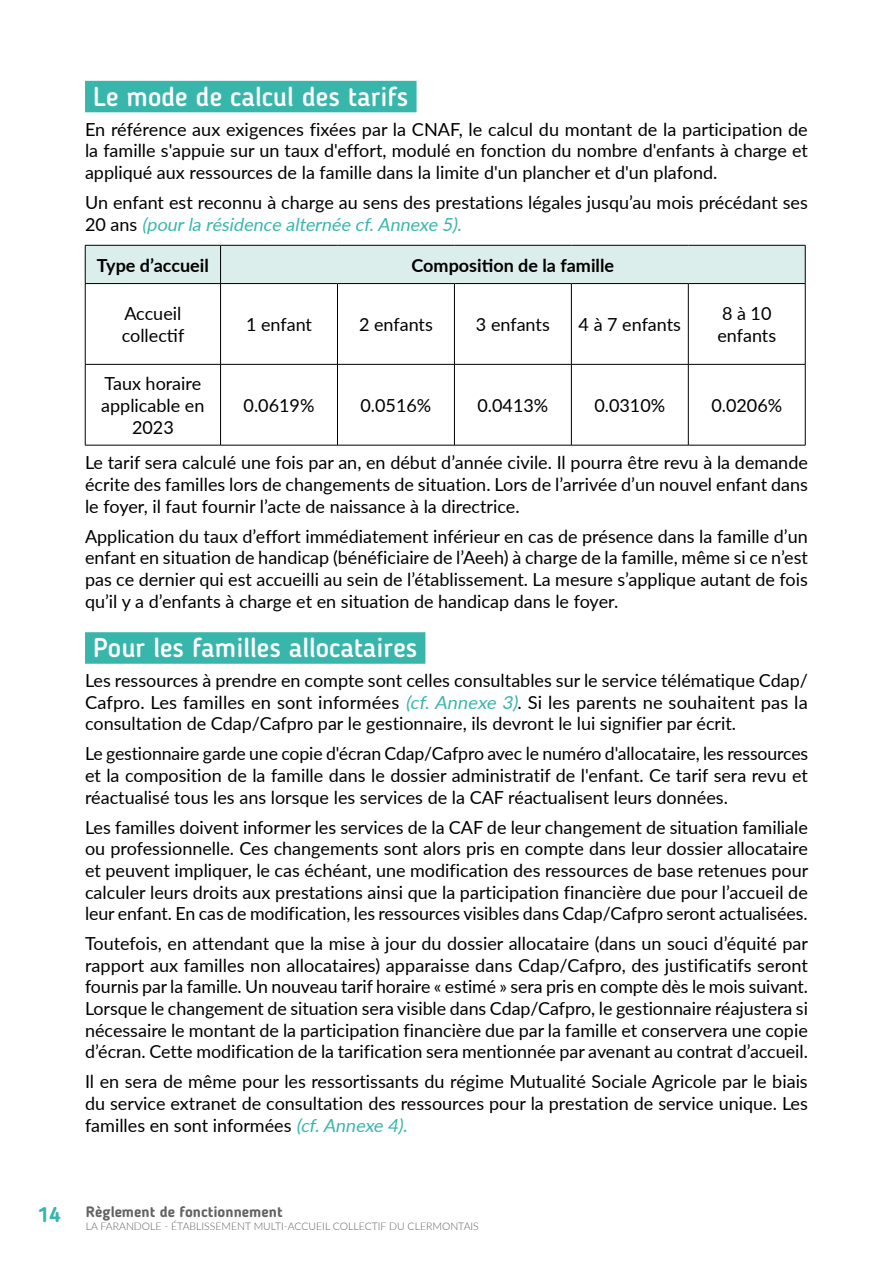
<style>
.page{position:relative;width:893px;height:1263px;background:#fff}
.page>*{position:absolute;margin:0;border:0;box-sizing:border-box;transform-origin:0 0}
.titre{font:500 27px "Blogger Sans";color:#fff}
.texte_courant{font:18px/21.6px "Lato";color:#000;text-align:justify}
.texte_courant-2{font:700 18px "Lato";color:#000}
.t1{font:700 15px "Blogger Sans";color:#646363}
.t2{font:300 10.5px "Lato";color:#646363}
.s1{font-style:italic;color:#38b6ab}
.s2{font-size:21px;color:#38b6ab}
</style>
<div class="page">
<div style="left:85px;top:81px;width:332px;height:31px;background:#38b6ab"></div>
<div style="left:85px;top:632px;width:340px;height:32px;background:#38b6ab"></div>
<div style="left:86px;top:246px;width:719px;height:37px;background:#dbeeeb"></div>
<hr style="left:85px;top:245px;width:136px;height:1px;background:#000">
<hr style="left:85px;top:245px;width:1px;height:38px;background:#000">
<hr style="left:221px;top:245px;width:116px;height:1px;background:#000">
<hr style="left:220px;top:245px;width:1px;height:38px;background:#000">
<hr style="left:337px;top:245px;width:117px;height:1px;background:#000">
<hr style="left:454px;top:245px;width:117px;height:1px;background:#000">
<hr style="left:571px;top:245px;width:117px;height:1px;background:#000">
<hr style="left:688px;top:245px;width:117px;height:1px;background:#000">
<hr style="left:805px;top:245px;width:1px;height:38px;background:#000">
<hr style="left:85px;top:283px;width:136px;height:1px;background:#000">
<hr style="left:85px;top:284px;width:1px;height:80px;background:#000">
<hr style="left:221px;top:283px;width:116px;height:1px;background:#000">
<hr style="left:220px;top:284px;width:1px;height:80px;background:#000">
<hr style="left:337px;top:283px;width:117px;height:1px;background:#000">
<hr style="left:337px;top:284px;width:1px;height:80px;background:#000">
<hr style="left:454px;top:283px;width:117px;height:1px;background:#000">
<hr style="left:454px;top:284px;width:1px;height:80px;background:#000">
<hr style="left:571px;top:283px;width:117px;height:1px;background:#000">
<hr style="left:571px;top:284px;width:1px;height:80px;background:#000">
<hr style="left:688px;top:283px;width:117px;height:1px;background:#000">
<hr style="left:688px;top:284px;width:1px;height:80px;background:#000">
<hr style="left:805px;top:284px;width:1px;height:80px;background:#000">
<hr style="left:85px;top:364px;width:136px;height:1px;background:#000">
<hr style="left:85px;top:365px;width:1px;height:80px;background:#000">
<hr style="left:221px;top:364px;width:116px;height:1px;background:#000">
<hr style="left:220px;top:365px;width:1px;height:80px;background:#000">
<hr style="left:337px;top:364px;width:117px;height:1px;background:#000">
<hr style="left:337px;top:365px;width:1px;height:80px;background:#000">
<hr style="left:454px;top:364px;width:117px;height:1px;background:#000">
<hr style="left:454px;top:365px;width:1px;height:80px;background:#000">
<hr style="left:571px;top:364px;width:117px;height:1px;background:#000">
<hr style="left:571px;top:365px;width:1px;height:80px;background:#000">
<hr style="left:688px;top:364px;width:117px;height:1px;background:#000">
<hr style="left:688px;top:365px;width:1px;height:80px;background:#000">
<hr style="left:805px;top:365px;width:1px;height:80px;background:#000">
<hr style="left:85px;top:445px;width:136px;height:1px;background:#000">
<hr style="left:221px;top:445px;width:116px;height:1px;background:#000">
<hr style="left:337px;top:445px;width:117px;height:1px;background:#000">
<hr style="left:454px;top:445px;width:117px;height:1px;background:#000">
<hr style="left:571px;top:445px;width:117px;height:1px;background:#000">
<hr style="left:688px;top:445px;width:117px;height:1px;background:#000">
<p class="titre" style="left:93px;top:80px;width:317px">Le mode de calcul des tarifs</p>
<p class="texte_courant" style="left:85px;top:118px;width:724px">En référence aux exigences fixées par la CNAF, le calcul du montant de la participation de la famille s'appuie sur un taux d'effort, modulé en fonction du nombre d'enfants à charge et appliqué aux ressources de la famille dans la limite d'un plancher et d'un plafond.</p>
<p class="texte_courant" style="left:85px;top:191px;width:724px">Un enfant est reconnu à charge au sens des prestations légales jusqu’au mois précédant ses<br>2 0 a n s <span class="s1">(pourla résidence alternée cf.Annexe 5).</span></p>
<p class="texte_courant-2" style="left:97px;top:252px;width:113px">Type d’accueil</p>
<p class="texte_courant-2" style="left:412px;top:252px;width:204px">Composition de la famille</p>
<p class="texte_courant" style="left:122px;top:302px;width:64px">Accueil collectif</p>
<p class="texte_courant" style="left:246px;top:313px;width:68px">1 enfant</p>
<p class="texte_courant" style="left:359px;top:313px;width:75px">2 enfants</p>
<p class="texte_courant" style="left:476px;top:313px;width:75px">3 enfants</p>
<p class="texte_courant" style="left:579px;top:313px;width:104px">4 à 7 enfants</p>
<p class="texte_courant" style="left:717px;top:302px;width:60px">8 à 10 enfants</p>
<p class="texte_courant" style="left:101px;top:372px;width:105px;text-align:center">Taux horaire applicable en<br>2023</p>
<p class="texte_courant" style="left:244px;top:394px;width:72px">0.0619%</p>
<p class="texte_courant" style="left:360px;top:394px;width:72px">0.0516%</p>
<p class="texte_courant" style="left:477px;top:394px;width:72px">0.0413%</p>
<p class="texte_courant" style="left:594px;top:394px;width:72px">0.0310%</p>
<p class="texte_courant" style="left:711px;top:394px;width:72px">0.0206%</p>
<p class="texte_courant" style="left:85px;top:451px;width:724px">Le tarif sera calculé une fois par an, en début d’année civile. Il pourra être revu à la demande écrite des familles lors de changements de situation. Lors de l’arrivée d’un nouvel enfant dans le foyer, il faut fournir l’acte de naissance à la directrice.</p>
<p class="texte_courant" style="left:85px;top:525px;width:724px">Application du taux d’effort immédiatement inférieur en cas de présence dans la famille d’un enfant en situation de handicap (bénéficiaire de l’Aeeh) à charge de la famille, même si ce n’est pas ce dernier qui est accueilli au sein de l’établissement. La mesure s’applique autant de fois qu’il y a d’enfants à charge et en situation de handicap dans le foyer.</p>
<p class="titre" style="left:93px;top:631px;width:326px">Pour les familles allocataires</p>
<p class="texte_courant" style="left:85px;top:669px;width:724px">Les ressources à prendre en compte sont celles consultables sur le service télématique Cdap/ Cafpro. Les familles en sont informées <span class="s1">(cf.Annexe 3)</span>. Si les parents ne souhaitent pas la consultation de Cdap/Cafpro par le gestionnaire, ils devront le lui signifier par écrit.</p>
<p class="texte_courant" style="left:85px;top:742px;width:725px">Le gestionnaire garde une copie d'écran Cdap/Cafpro avec le numéro d'allocataire, les ressources et la composition de la famille dans le dossier administratif de l'enfant. Ce tarif sera revu et réactualisé tous les ans lorsque les services de la CAF réactualisent leurs données.</p>
<p class="texte_courant" style="left:85px;top:816px;width:725px">Les familles doivent informer les services de la CAF de leur changement de situation familiale ou professionnelle. Ces changements sont alors pris en compte dans leur dossier allocataire et peuvent impliquer, le cas échéant, une modification des ressources de base retenues pour calculer leurs droits aux prestations ainsi que la participation financière due pour l’accueil de leur enfant. En cas de modification, les ressources visibles dans Cdap/Cafpro seront actualisées.</p>
<p class="texte_courant" style="left:85px;top:932px;width:724px">Toutefois, en attendant que la mise à jour du dossier allocataire (dans un souci d’équité par rapport aux familles non allocataires) apparaisse dans Cdap/Cafpro, des justificatifs seront fournis par la famille. Un nouveau tarif horaire « estimé » sera pris en compte dès le mois suivant.<br>Lorsque le changement de situation sera visible dans Cdap/Cafpro, le gestionnaire réajustera si nécessaire le montant de la participation financière due par la famille et conservera une copie d’écran. Cette modification de la tarification sera mentionnée par avenant au contrat d’accueil.</p>
<p class="texte_courant" style="left:85px;top:1070px;width:724px">Il en sera de même pour les ressortissants du régime Mutualité Sociale Agricole par le biais du service extranet de consultation des ressources pour la prestation de service unique. Les familles en sont informées <span class="s1">(cf.Annexe 4).</span></p>
<p class="t1" style="left:38px;top:1203px;width:246px"><span class="s2">14</span> Règlement de fonctionnement</p>
<p class="t2" style="left:86px;top:1218px;width:394px">LA FARANDOLE - ÉTABLISSEMENT MULTI-ACCUEIL COLLECTIF DU CLERMONTAIS</p>
</div>
